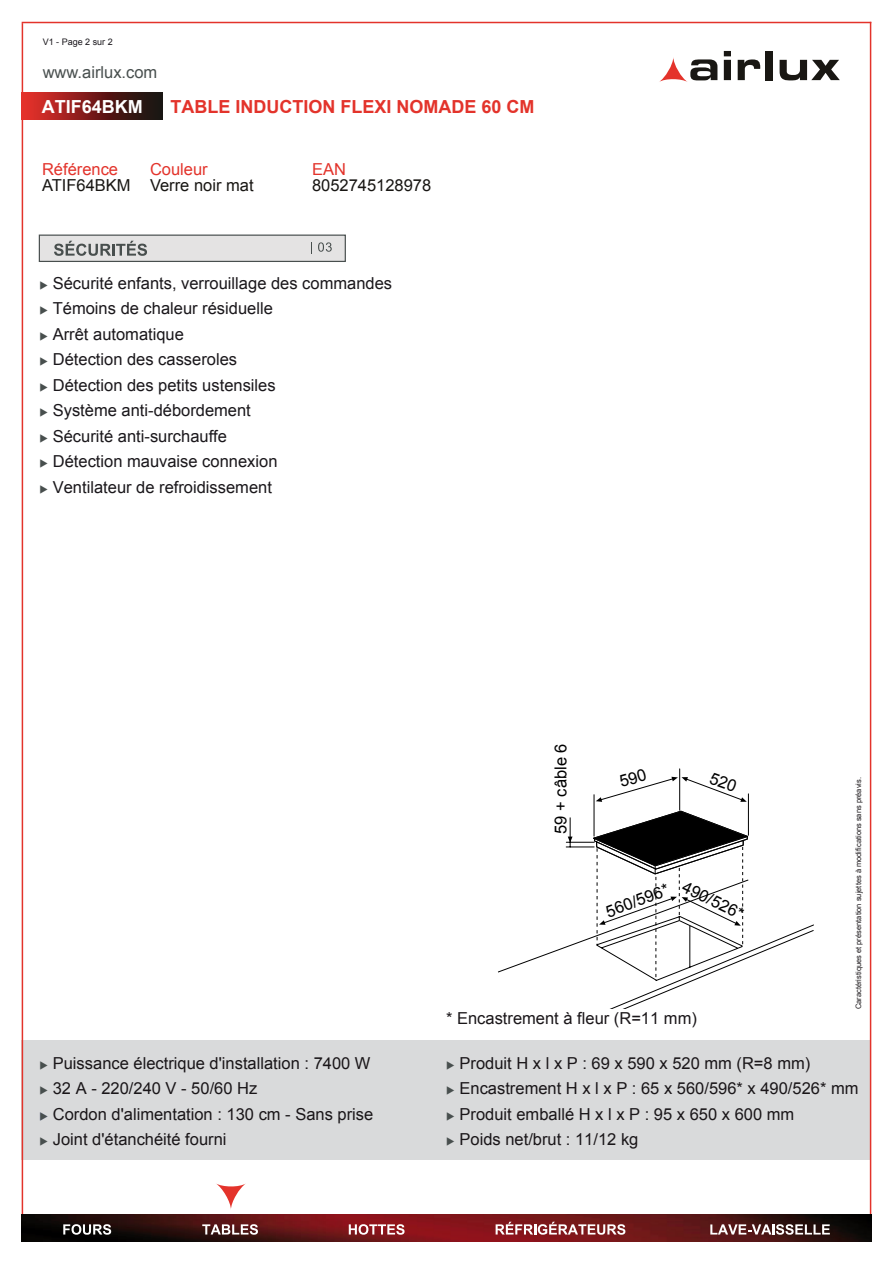
<style>
.page{position:relative;width:893px;height:1263px;background:#fff}
.page>*{position:absolute;margin:0;border:0;box-sizing:border-box;transform-origin:0 0}
.t1{font:700 18px "Arial";color:#e3332b}
.t2{font:700 18px "Arial";color:#fff}
.t3{font:16.5px "Arial";color:#1a1619}
.t4{font:16.5px "Arial";color:#1a171b}
.t5{font:16.5px "Arial";color:#181613}
.t6{font:16.5px "Arial";color:#000}
.t7{font:16.5px "Arial";color:#e3332b}
.t8{font:16.5px "Arial";color:#484f4e}
.t9{font:9px "Arial";color:#1a171c}
.t10{font:7.5px "Arial";color:#1a1619}
.s1{color:#484f4e}
</style>
<div class="page">
<div style="left:22px;top:1041px;width:849px;height:119px;background:#d9dadb"></div>
<div style="left:39px;top:235px;width:307px;height:27px;background:#e4e3e3;border:1px solid #484f4e"></div>
<svg style="left:311px;top:242px;width:1px;height:12px"></svg>
<svg style="left:318px;top:242px;width:14px;height:10px"></svg>
<svg style="left:54px;top:241px;width:93px;height:15px"></svg>
<div style="left:22px;top:93px;width:141px;height:27px;background:linear-gradient(to right,#e92c29,#070f0c)"></div>
<hr style="left:22px;top:22px;width:849px;height:1px;background:#e3332b">
<hr style="left:22px;top:23px;width:1px;height:1193px;background:#e3332b">
<hr style="left:870px;top:22px;width:1px;height:1195px;background:#e3332b">
<svg style="left:780px;top:60px;width:60px;height:21px"></svg>
<svg style="left:738px;top:59px;width:22px;height:21px"></svg>
<div style="left:766px;top:51px;width:7px;height:29px;background:#191713"></div>
<svg style="left:724px;top:51px;width:7px;height:29px"></svg>
<svg style="left:659px;top:57px;width:58px;height:25px"></svg>
<img style="left:22px;top:1214px;width:849px;height:27px">
<svg style="left:216px;top:1183px;width:30px;height:26px"></svg>
<svg style="left:496px;top:1222px;width:129px;height:13px"></svg>
<svg style="left:202px;top:1224px;width:56px;height:11px"></svg>
<svg style="left:349px;top:1224px;width:56px;height:11px"></svg>
<svg style="left:63px;top:1224px;width:48px;height:11px"></svg>
<svg style="left:710px;top:1224px;width:120px;height:11px"></svg>
<hr style="left:594px;top:795px;width:1px;height:41px;background:#000">
<hr style="left:679px;top:769px;width:1px;height:41px;background:#000">
<hr style="left:748px;top:794px;width:1px;height:41px;background:#000">
<svg style="left:498px;top:811px;width:316px;height:197px"></svg>
<svg style="left:596px;top:768px;width:151px;height:34px"></svg>
<p class="t9" style="left:43px;top:36px;width:72px">V1 - Page 2 sur 2</p>
<p class="t8" style="left:43px;top:61px;width:116px">www.airlux.com</p>
<p class="t2" style="left:42px;top:95px;width:102px">ATIF64BKM</p>
<p class="t1" style="left:171px;top:95px;width:366px">TABLE INDUCTION FLEXI NOMADE 60 CM</p>
<p class="t7" style="left:42px;top:159px;width:78px">Référence</p>
<p class="t7" style="left:150px;top:159px;width:59px">Couleur</p>
<p class="t7" style="left:312px;top:159px;width:35px">EAN</p>
<p class="t5" style="left:42px;top:175px;width:213px">ATIF64BKM Verre noir mat</p>
<p class="t5" style="left:312px;top:175px;width:121px">8052745128978</p>
<p class="t4" style="left:39px;top:272px;width:354px"><span class="s1">◆</span> Sécurité enfants, verrouillage des commandes</p>
<p class="t4" style="left:39px;top:298px;width:235px"><span class="s1">◆</span> Témoins de chaleur résiduelle</p>
<p class="t4" style="left:39px;top:323px;width:146px"><span class="s1">◆</span> Arrêt automatique</p>
<p class="t4" style="left:39px;top:349px;width:199px"><span class="s1">◆</span> Détection des casseroles</p>
<p class="t4" style="left:39px;top:400px;width:213px"><span class="s1">◆</span> Système anti-débordement</p>
<p class="t4" style="left:39px;top:425px;width:189px"><span class="s1">◆</span> Sécurité anti-surchauffe</p>
<p class="t4" style="left:39px;top:374px;width:238px"><span class="s1">◆</span> Détection des petits ustensiles</p>
<p class="t4" style="left:39px;top:451px;width:240px"><span class="s1">◆</span> Détection mauvaise connexion</p>
<p class="t4" style="left:39px;top:476px;width:234px"><span class="s1">◆</span> Ventilateur de refroidissement</p>
<p class="t3" style="left:39px;top:1052px;width:333px"><span class="s1">◆</span> Puissance électrique d'installation : 7400 W</p>
<p class="t3" style="left:39px;top:1078px;width:219px"><span class="s1">◆</span> 32 A - 220/240 V - 50/60 Hz</p>
<p class="t6" style="left:550px;top:834px;width:92px;rotate:-90deg">59 + câble 6</p>
<p class="t6" style="left:603px;top:902px;width:68px;rotate:-21deg">560/596*</p>
<p class="t6" style="left:688px;top:876px;width:68px;rotate:26deg">490/526*</p>
<p class="t3" style="left:446px;top:1007px;width:252px">* Encastrement à fleur (R=11 mm)</p>
<p class="t3" style="left:446px;top:1052px;width:366px"><span class="s1">◆</span> Produit H x l x P : 69 x 590 x 520 mm (R=8 mm)</p>
<p class="t10" style="left:854px;top:1009px;width:234px;rotate:-90deg">Caractéristiques et présentation sujettes à modifications sans préavis.</p>
<p class="t3" style="left:446px;top:1078px;width:414px"><span class="s1">◆</span> Encastrement H x l x P : 65 x 560/596* x 490/526* mm</p>
<p class="t3" style="left:53px;top:1103px;width:322px">Cordon d'alimentation : 130 cm - Sans prise</p>
<p class="t3" style="left:446px;top:1103px;width:350px"><span class="s1">◆</span> Produit emballé H x l x P : 95 x 650 x 600 mm</p>
<p class="t3" style="left:39px;top:1129px;width:189px"><span class="s1">◆</span> Joint d'étanchéité fourni</p>
<p class="t3" style="left:446px;top:1129px;width:194px"><span class="s1">◆</span> Poids net/brut : 11/12 kg</p>
</div>
